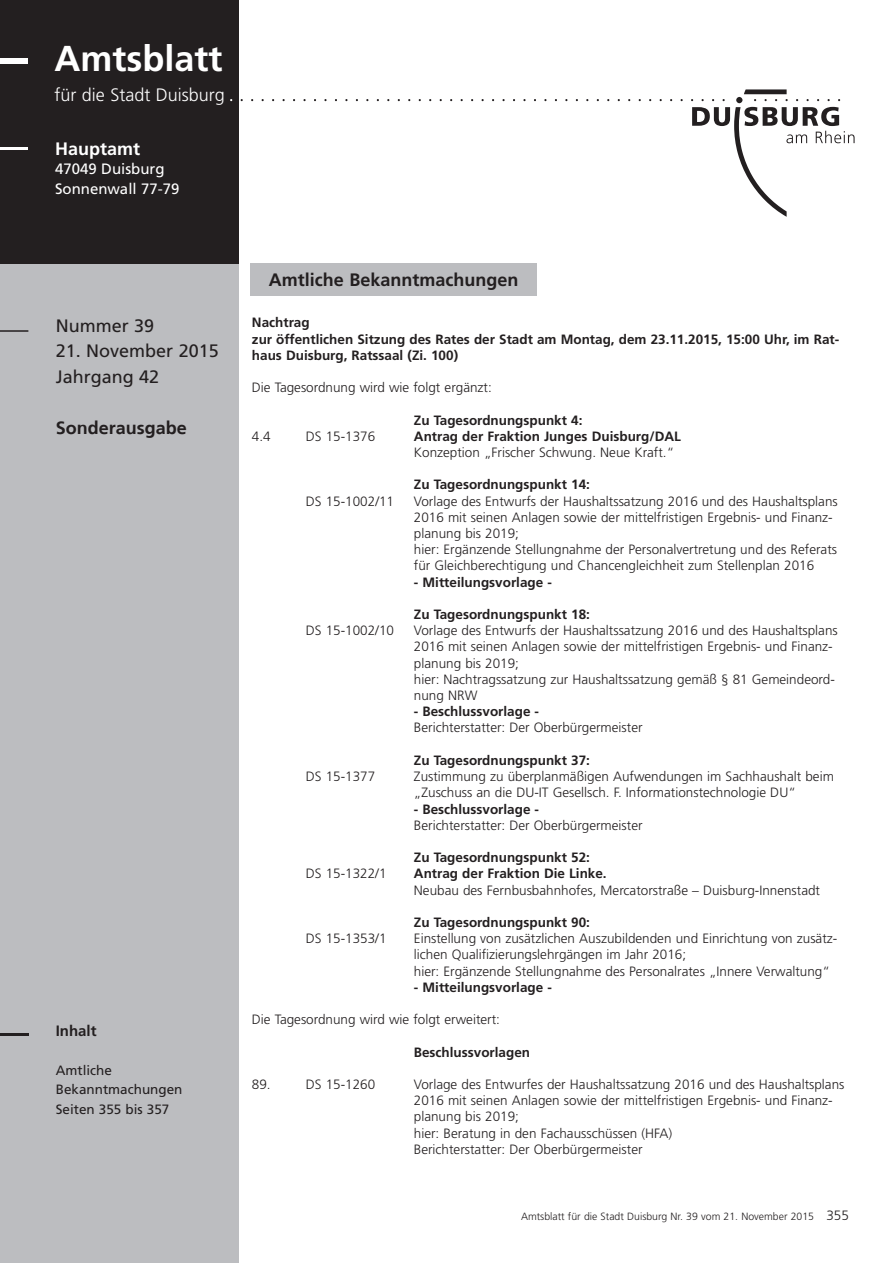
<style>
.page{position:relative;width:893px;height:1263px;background:#fff}
.page>*{position:absolute;margin:0;border:0;box-sizing:border-box;transform-origin:0 0}
.t1{font:150px "Duisburg Logo";letter-spacing:.07em;color:#231f20}
.t2{font:700 36px "Frutiger";color:#fff}
.t3{font:700 18px "Frutiger";color:#231f20}
.t4{font:18px/25.5px "Frutiger";color:#231f20}
.t5{font:300 18px "Frutiger";color:#fff}
.t6{font:700 18px "Frutiger";color:#fff}
.t7{font:15px/19.5px "Frutiger";color:#fff}
.t8{font:700 15px "Frutiger";color:#231f20}
.t9{font:300 13.5px/16.2px "Frutiger";color:#231f20}
.t10{font:700 13.5px/16.2px "Frutiger";color:#231f20}
.t11{font:13.5px/19.5px "Frutiger";color:#231f20}
.t12{font:300 10.5px "Frutiger";color:#231f20}
.s1{color:#fff}
.s2{font-size:13.5px}
</style>
<div class="page">
<div style="left:0;top:263px;width:239px;height:1000px;background:#bcbdc0"></div>
<div style="left:0;top:0;width:239px;height:264px;background:#231f20"></div>
<div style="left:0;top:59px;width:28px;height:5px;background:#fff"></div>
<hr style="left:0;top:147px;width:28px;height:3px;background:#fff">
<hr style="left:0;top:1033px;width:28px;height:2px;background:#231f20">
<hr style="left:0;top:330px;width:28px;height:2px;background:#231f20">
<div style="left:250px;top:264px;width:287px;height:32px;background:#bcbdc0"></div>
<h2 class="t2" style="left:54px;top:44px;width:169px">Amtsblatt</h2>
<h3 class="t5" style="left:54px;top:87px;width:172px">für die Stadt Duisburg</h3>
<h1 class="t1" style="left:225px;top:-39px;width:631px"><span class="s1">0</span>1111111111111111111111l</h1>
<h3 class="t6" style="left:55px;top:141px;width:87px">Hauptamt</h3>
<p class="t7" style="left:55px;top:160px;width:126px">47049 Duisburg<br>Sonnenwall 77-79</p>
<h3 class="t4" style="left:56px;top:314px;width:100px">Nummer 39</h3>
<h3 class="t4" style="left:56px;top:339px;width:165px">21. November 2015<br>Jahrgang 42</h3>
<h3 class="t3" style="left:56px;top:419px;width:132px">Sonderausgabe</h3>
<p class="t8" style="left:56px;top:1024px;width:42px">Inhalt</p>
<p class="t11" style="left:56px;top:1061px;width:128px">Amtliche<br>Bekanntmachungen<br>Seiten 355 bis 357</p>
<h3 class="t3" style="left:269px;top:272px;width:251px">Amtliche Bekanntmachungen</h3>
<p class="t10" style="left:252px;top:316px;width:589px">Nachtrag<br>zur öffentlichen Sitzung des Rates der Stadt am Montag, dem 23.11.2015, 15:00 Uhr, im Rat&shy;haus Duisburg, Ratssaal (Zi. 100)</p>
<p class="t9" style="left:252px;top:380px;width:241px">Die Tagesordnung wird wie folgt ergänzt:</p>
<p class="t10" style="left:414px;top:413px;width:170px">Zu Tagesordnungspunkt 4:</p>
<p class="t9" style="left:252px;top:429px;width:20px">4.4</p>
<p class="t9" style="left:306px;top:429px;width:71px">DS 15-1376</p>
<p class="t10" style="left:414px;top:429px;width:268px">Antrag der Fraktion Junges Duisburg/DAL</p>
<p class="t9" style="left:414px;top:445px;width:262px">Konzeption „Frischer Schwung. Neue Kraft.“</p>
<p class="t10" style="left:414px;top:478px;width:177px">Zu Tagesordnungspunkt 14:</p>
<p class="t9" style="left:306px;top:494px;width:90px">DS 15-1002/11</p>
<p class="t9" style="left:414px;top:494px;width:425px">Vorlage des Entwurfs der Haushaltssatzung 2016 und des Haushaltsplans 2016 mit seinen Anlagen sowie der mittelfristigen Ergebnis- und Finanz&shy;planung bis 2019;<br>hier: Ergänzende Stellungnahme der Personalvertretung und des Referats für Gleichberechtigung und Chancengleichheit zum Stellenplan 2016</p>
<p class="t10" style="left:414px;top:575px;width:139px">- Mitteilungsvorlage -</p>
<p class="t10" style="left:414px;top:607px;width:177px">Zu Tagesordnungspunkt 18:</p>
<p class="t9" style="left:306px;top:623px;width:90px">DS 15-1002/10</p>
<p class="t9" style="left:414px;top:623px;width:425px">Vorlage des Entwurfs der Haushaltssatzung 2016 und des Haushaltsplans 2016 mit seinen Anlagen sowie der mittelfristigen Ergebnis- und Finanz&shy;planung bis 2019;<br>hier: Nachtragssatzung zur Haushaltssatzung gemäß § 81 Gemeindeord&shy;nung NRW</p>
<p class="t10" style="left:414px;top:704px;width:127px">- Beschlussvorlage -</p>
<p class="t9" style="left:414px;top:721px;width:230px">Berichterstatter: Der Oberbürgermeister</p>
<p class="t10" style="left:414px;top:753px;width:177px">Zu Tagesordnungspunkt 37:</p>
<p class="t9" style="left:306px;top:769px;width:71px">DS 15-1377</p>
<p class="t9" style="left:414px;top:769px;width:422px">Zustimmung zu überplanmäßigen Aufwendungen im Sachhaushalt beim „Zuschuss an die DU-IT Gesellsch. F. Informationstechnologie DU“</p>
<p class="t10" style="left:414px;top:802px;width:127px">- Beschlussvorlage -</p>
<p class="t9" style="left:414px;top:818px;width:230px">Berichterstatter: Der Oberbürgermeister</p>
<p class="t10" style="left:414px;top:850px;width:177px">Zu Tagesordnungspunkt 52:</p>
<p class="t9" style="left:306px;top:866px;width:82px">DS 15-1322/1</p>
<p class="t10" style="left:414px;top:866px;width:194px">Antrag der Fraktion Die Linke.</p>
<p class="t9" style="left:414px;top:883px;width:408px">Neubau des Fernbusbahnhofes, Mercatorstraße – Duisburg-Innenstadt</p>
<p class="t10" style="left:414px;top:915px;width:177px">Zu Tagesordnungspunkt 90:</p>
<p class="t9" style="left:306px;top:931px;width:82px">DS 15-1353/1</p>
<p class="t9" style="left:414px;top:931px;width:425px">Einstellung von zusätzlichen Auszubildenden und Einrichtung von zusätz&shy;lichen Qualifizierungslehrgängen im Jahr 2016;<br>hier: Ergänzende Stellungnahme des Personalrates „Innere Verwaltung“</p>
<p class="t10" style="left:414px;top:980px;width:139px">- Mitteilungsvorlage -</p>
<p class="t9" style="left:252px;top:1012px;width:250px">Die Tagesordnung wird wie folgt erweitert:</p>
<p class="t10" style="left:414px;top:1045px;width:118px">Beschlussvorlagen</p>
<p class="t9" style="left:252px;top:1077px;width:20px">89.</p>
<p class="t9" style="left:306px;top:1077px;width:71px">DS 15-1260</p>
<p class="t9" style="left:414px;top:1077px;width:432px">Vorlage des Entwurfes der Haushaltssatzung 2016 und des Haushaltsplans 2016 mit seinen Anlagen sowie der mittelfristigen Ergebnis- und Finanz&shy;planung bis 2019;<br>hier: Beratung in den Fachausschüssen (HFA)<br>Berichterstatter: Der Oberbürgermeister</p>
<p class="t12" style="left:521px;top:1212px;width:329px">Amtsblatt für die Stadt Duisburg Nr. 39 vom 21. November 2015 <span class="s2">355</span></p>
</div>
